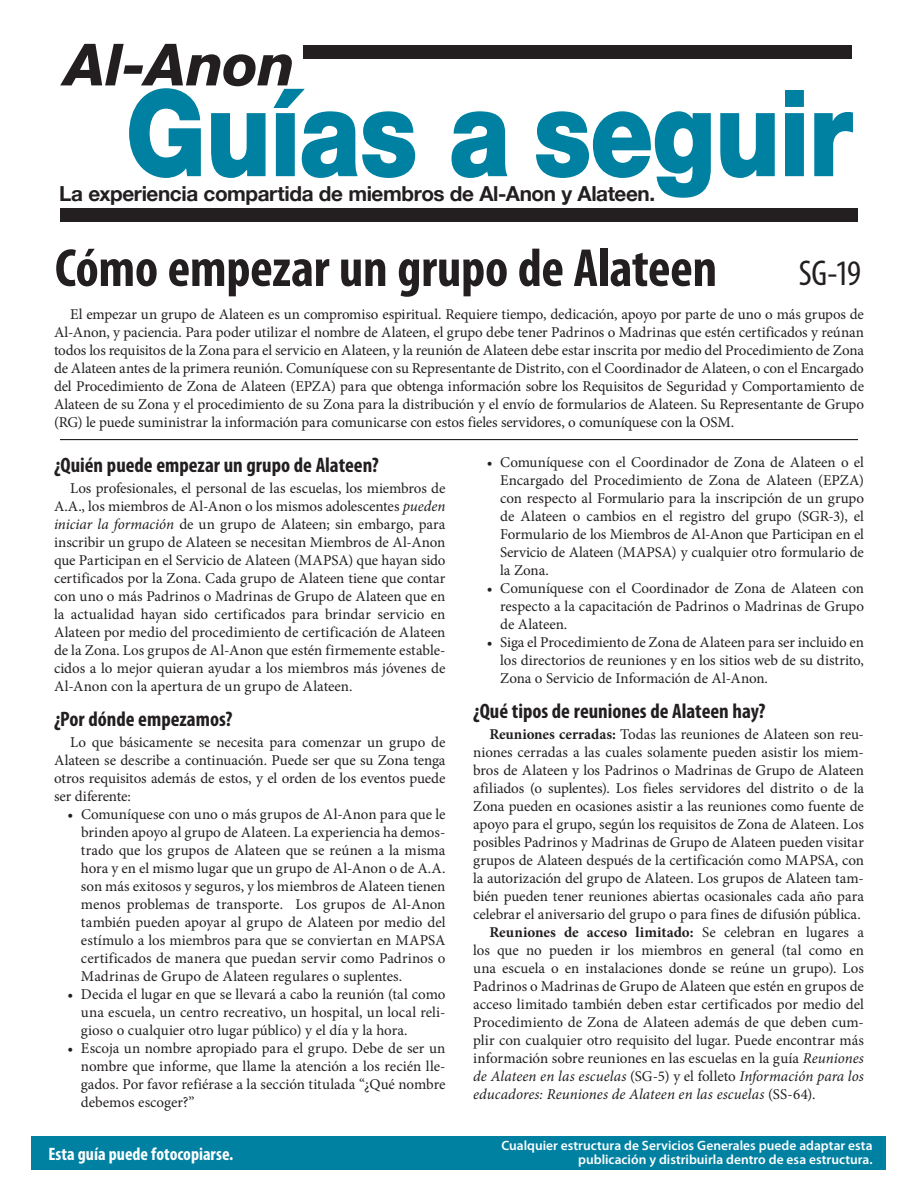
<style>
.page{position:relative;width:918px;height:1188px;background:#fff}
.page>*{position:absolute;margin:0;border:0;box-sizing:border-box;transform-origin:0 0}
.t1{font:700 condensed 54px "Myriad Pro";letter-spacing:-.005em;color:#231f20}
.t2{font:condensed 36px "Myriad Pro";color:#231f20}
.t3{font:700 condensed 21px "Myriad Pro";color:#231f20}
.t4{font:700 20.7px "Helvetica Neue";letter-spacing:-.02em;color:#231f20}
.t5{font:700 condensed 18px "Myriad Pro";color:#fff}
.t6{font:15px/18px "Minion Pro";letter-spacing:-.005em;color:#231f20;text-align:justify}
.t7{font:italic 15px "Minion Pro";letter-spacing:.005em;color:#231f20}
.t8{font:700 15px "Minion Pro";letter-spacing:.005em;color:#231f20}
.t9{font:600 13.5px/14px "Myriad Pro";color:#fff;text-align:right}
.s1{font-style:italic}
.s2{font-weight:700}
.s3{font-weight:400}
.s4{font-style:normal}
</style>
<div class="page">
<svg style="left:129px;top:88px;width:724px;height:110px"></svg>
<svg style="left:60px;top:44px;width:232px;height:42px"></svg>
<div style="left:303px;top:45px;width:549px;height:13px;background:#231f20"></div>
<div style="left:60px;top:208px;width:798px;height:14px;background:#231f20"></div>
<div style="left:32px;top:1136px;width:854px;height:34px;background:#0081a2"></div>
<hr style="left:60px;top:439px;width:798px;height:1px;background:#231f20">
<h3 class="t4" style="left:59px;top:181px;width:598px">La experiencia compartida de miembros de Al‑Anon y Alateen.</h3>
<h1 class="t1" style="left:55px;top:234px;width:664px">Cómo empezar un grupo de Alateen</h1>
<h2 class="t2" style="left:799px;top:251px;width:64px">SG-19</h2>
<p class="t6" style="left:54px;top:305px;width:812px;text-indent:16px">El empezar un grupo de Alateen es un compromiso espiritual. Requiere tiempo, dedicación, apoyo por parte de uno o más grupos de Al-Anon, y paciencia. Para poder utilizar el nombre de Alateen, el grupo debe tener Padrinos o Madrinas que estén certificados y reúnan todos los requisitos de la Zona para el servicio en Alateen, y la reunión de Alateen debe estar inscrita por medio del Procedimiento de Zona de Alateen antes de la primera reunión. Comuníquese con su Representante de Distrito, con el Coordinador de Alateen, o con el Encargado del Procedimiento de Zona de Alateen (EPZA) para que obtenga información sobre los Requisitos de Seguridad y Comportamiento de Alateen de su Zona y el procedimiento de su Zona para la distribución y el envío de formularios de Alateen. Su Representante de Grupo (RG) le puede suministrar la información para comunicarse con estos fieles servidores, o comuníquese con la OSM.</p>
<h3 class="t3" style="left:54px;top:451px;width:326px">¿Quién puede empezar un grupo de Alateen?</h3>
<p class="t6" style="left:54px;top:479px;width:393px;text-indent:16px">Los profesionales, el personal de las escuelas, los miembros de A.A., los miembros de Al‑Anon o los mismos adolescentes <span class="s1">pueden iniciar la formación</span> de un grupo de Alateen; sin embargo, para inscribir un grupo de Alateen se necesitan Miembros de Al‑Anon que Participan en el Servicio de Alateen (MAPSA) que hayan sido certificados por la Zona. Cada grupo de Alateen tiene que contar con uno o más Padrinos o Madrinas de Grupo de Alateen que en la actualidad hayan sido certificados para brindar servicio en Alateen por medio del procedimiento de certificación de Alateen de la Zona. Los grupos de Al-Anon que estén firmemente estable&shy;cidos a lo mejor quieran ayudar a los miembros más jóvenes de Al-Anon con la apertura de un grupo de Alateen.</p>
<h3 class="t3" style="left:54px;top:706px;width:180px">¿Por dónde empezamos?</h3>
<p class="t6" style="left:54px;top:734px;width:393px;text-indent:16px">Lo que básicamente se necesita para comenzar un grupo de Alateen se describe a continuación. Puede ser que su Zona tenga otros requisitos además de estos, y el orden de los eventos puede ser diferente:</p>
<p class="t6" style="left:81px;top:806px;width:366px;text-indent:-13px">• Comuníquese con uno o más grupos de Al-Anon para que le brinden apoyo al grupo de Alateen. La experiencia ha demos&shy;trado que los grupos de Alateen que se reúnen a la misma hora y en el mismo lugar que un grupo de Al-Anon o de A.A. son más exitosos y seguros, y los miembros de Alateen tienen menos problemas de transporte. Los grupos de Al-Anon también pueden apoyar al grupo de Alateen por medio del estímulo a los miembros para que se conviertan en MAPSA certificados de manera que puedan servir como Padrinos o Madrinas de Grupo de Alateen regulares o suplentes.</p>
<p class="t6" style="left:81px;top:986px;width:366px;text-indent:-14px">• Decida el lugar en que se llevará a cabo la reunión (tal como una escuela, un centro recreativo, un hospital, un local reli&shy;gioso o cualquier otro lugar público) y el día y la hora.</p>
<p class="t6" style="left:81px;top:1040px;width:366px;text-indent:-14px">• Escoja un nombre apropiado para el grupo. Debe de ser un nombre que informe, que llame la atención a los recién lle&shy;gados. Por favor refiérase a la sección titulada “¿Qué nombre debemos escoger?”</p>
<p class="t6" style="left:500px;top:453px;width:365px;text-indent:-14px">• Comuníquese con el Coordinador de Zona de Alateen o el Encargado del Procedimiento de Zona de Alateen (EPZA) con respecto al Formulario para la inscripción de un grupo de Alateen o cambios en el registro del grupo (SGR-3), el Formulario de los Miembros de Al‑Anon que Participan en el Servicio de Alateen (MAPSA) y cualquier otro formulario de la Zona.</p>
<p class="t6" style="left:500px;top:579px;width:365px;text-indent:-14px">• Comuníquese con el Coordinador de Zona de Alateen con respecto a la capacitación de Padrinos o Madrinas de Grupo de Alateen.</p>
<p class="t6" style="left:500px;top:633px;width:365px;text-indent:-14px">• Siga el Procedimiento de Zona de Alateen para ser incluido en los directorios de reuniones y en los sitios web de su distrito, Zona o Servicio de Información de Al‑Anon.</p>
<h3 class="t3" style="left:473px;top:698px;width:294px">¿Qué tipos de reuniones de Alateen hay?</h3>
<p class="t6" style="left:489px;top:726px;width:376px"><span class="s2">Reuniones cerradas:</span> Todas las reuniones de Alateen son reu-</p>
<p class="t6" style="left:473px;top:744px;width:392px">niones cerradas a las cuales solamente pueden asistir los miem-</p>
<p class="t6" style="left:473px;top:762px;width:392px">bros de Alateen y los Padrinos o Madrinas de Grupo de Alateen</p>
<p class="t6" style="left:473px;top:780px;width:392px">afiliados (o suplentes). Los fieles servidores del distrito o de la</p>
<p class="t6" style="left:473px;top:798px;width:392px">Zona pueden en ocasiones asistir a las reuniones como fuente de</p>
<p class="t6" style="left:473px;top:816px;width:392px">apoyo para el grupo, según los requisitos de Zona de Alateen. Los</p>
<p class="t6" style="left:473px;top:834px;width:392px">posibles Padrinos y Madrinas de Grupo de Alateen pueden visitar</p>
<p class="t6" style="left:473px;top:852px;width:392px">grupos de Alateen después de la certificación como MAPSA, con</p>
<p class="t6" style="left:473px;top:870px;width:392px">la autorización del grupo de Alateen. Los grupos de Alateen tam-</p>
<p class="t6" style="left:473px;top:888px;width:392px">bién pueden tener reuniones abiertas ocasionales cada año para</p>
<p class="t6" style="left:473px;top:906px;width:389px">celebrar el aniversario del grupo o para fines de difusión pública.</p>
<p class="t8" style="left:489px;top:922px;width:376px">Reuniones de acceso limitado: <span class="s3">Se celebran en lugares a</span></p>
<p class="t6" style="left:473px;top:942px;width:392px">los que no pueden ir los miembros en general (tal como en</p>
<p class="t6" style="left:473px;top:960px;width:392px">una escuela o en instalaciones donde se reúne un grupo). Los</p>
<p class="t6" style="left:473px;top:978px;width:392px">Padrinos o Madrinas de Grupo de Alateen que estén en grupos de</p>
<p class="t6" style="left:473px;top:996px;width:392px">acceso limitado también deben estar certificados por medio del</p>
<p class="t6" style="left:473px;top:1014px;width:392px">Procedimiento de Zona de Alateen además de que deben cum-</p>
<p class="t6" style="left:473px;top:1032px;width:392px">plir con cualquier otro requisito del lugar. Puede encontrar más</p>
<p class="t6" style="left:473px;top:1050px;width:392px">información sobre reuniones en las escuelas en la guía <span class="s1">Reuniones</span></p>
<p class="t7" style="left:473px;top:1066px;width:392px">de Alateen en las escuelas <span class="s4">(SG-5) y el folleto</span> Información para los</p>
<p class="t7" style="left:473px;top:1084px;width:344px">educadores: Reuniones de Alateen en las escuelas <span class="s4">(SS-64).</span></p>
<p class="t5" style="left:48px;top:1142px;width:187px">Esta guía puede fotocopiarse.</p>
<p class="t9" style="left:501px;top:1138px;width:373px">Cualquier estructura de Servicios Generales puede adaptar esta publicación y distribuirla dentro de esa estructura.</p>
</div>
